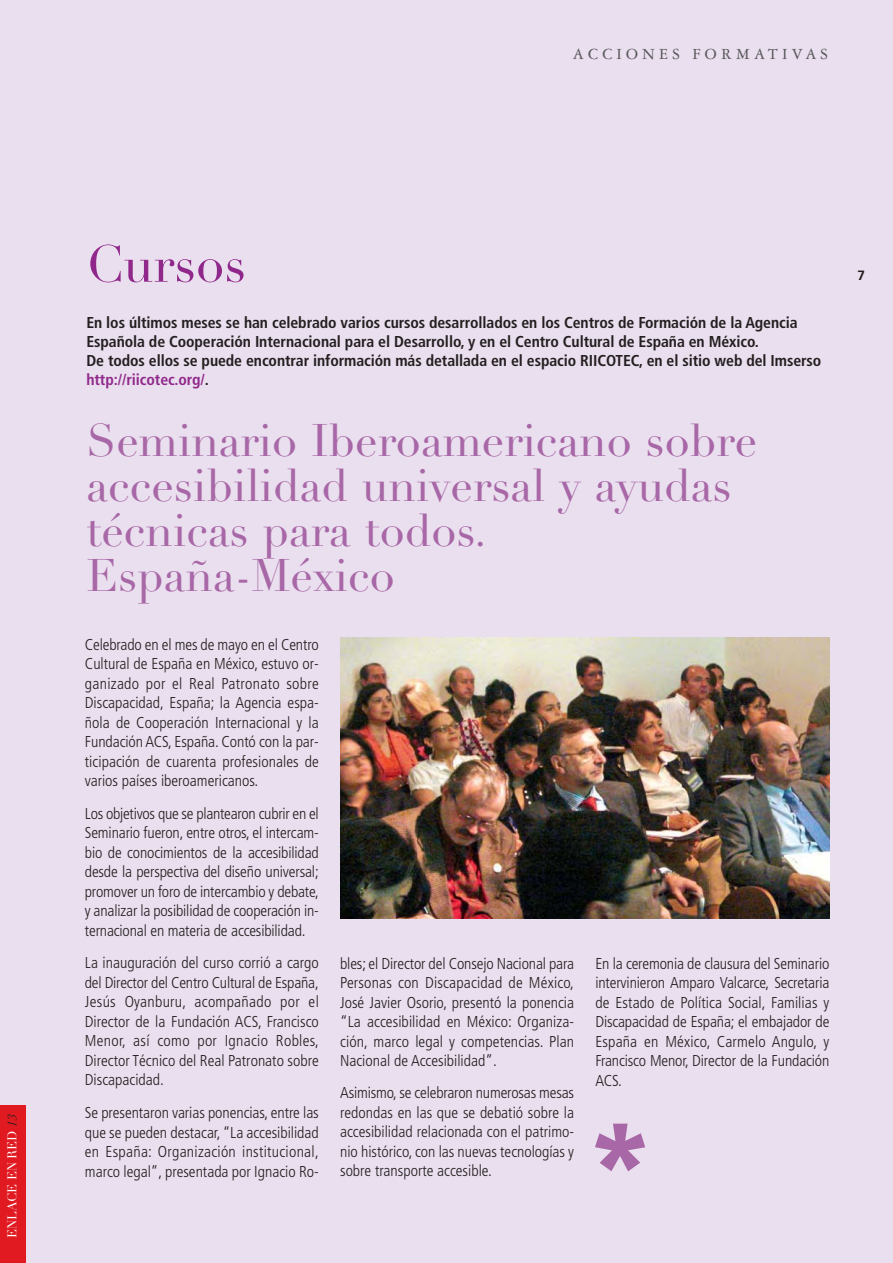
<style>
.page{position:relative;width:893px;height:1263px;background:#fff}
.page>*{position:absolute;margin:0;border:0;box-sizing:border-box;transform-origin:0 0}
.t1{font:900 120px "Frutiger";color:#a867a7}
.t2{font:51px "Didot LH";color:#90288c}
.t3{font:45px/45px "Didot LH";color:#a867a7}
.t4{font:16.5px "Garamond Three";letter-spacing:.25em;color:#58595b}
.t5{font:300 condensed 15.75px/19.5px "Frutiger";color:#231f20;text-align:justify}
.t6{font:700 condensed 15.75px/18.9px "Frutiger";letter-spacing:-.005em;color:#231f20}
.t7{font:700 13.5px "Frutiger";color:#231f20}
.t8{font:12.75px "Didot LH";color:#fff}
.s1{font-style:italic;color:#231f20}
.s2{color:#90288c}
</style>
<div class="page">
<div style="left:0;top:0;width:892px;height:1263px;background:#eadfee"></div>
<div style="left:0;top:1106px;width:25px;height:157px;background:#e11a22"></div>
<img style="left:340px;top:638px;width:489px;height:281px">
<p class="t4" style="left:573px;top:48px;width:256px">ACCIONES FORMATIVAS</p>
<p class="t8" style="left:7px;top:1238px;width:126px;rotate:-90deg">ENLACE EN RED <span class="s1">13</span></p>
<h2 class="t2" style="left:86px;top:243px;width:161px">Cursos</h2>
<p class="t6" style="left:86px;top:314px;width:736px">En los últimos meses se han celebrado varios cursos desarrollados en los Centros de Formación de la Agencia Española de Cooperación Internacional para el Desarrollo, y en el Centro Cultural de España en México.<br>De todos ellos se puede encontrar información más detallada en el espacio RIICOTEC, en el sitio web del Imserso <span class="s2">http://riicotec.org/</span>.</p>
<h3 class="t3" style="left:86px;top:423px;width:672px">Seminario Iberoamericano sobre accesibilidad universal y ayudas técnicas para todos.<br>España-México</h3>
<p class="t5" style="left:85px;top:636px;width:235px">Celebrado en el mes de mayo en el Centro Cultural de España en México, estuvo or&shy;ganizado por el Real Patronato sobre Discapacidad, España; la Agencia espa&shy;ñola de Cooperación Internacional y la Fundación ACS, España. Contó con la par&shy;ticipación de cuarenta profesionales de varios países iberoamericanos.</p>
<p class="t5" style="left:85px;top:805px;width:235px">Los objetivos que se plantearon cubrir en el Seminario fueron, entre otros, el intercam&shy;bio de conocimientos de la accesibilidad desde la perspectiva del diseño universal; promover un foro de intercambio y debate, y analizar la posibilidad de cooperación in&shy;ternacional en materia de accesibilidad.</p>
<p class="t5" style="left:85px;top:954px;width:235px">La inauguración del curso corrió a cargo del Director del Centro Cultural de España, Jesús Oyanburu, acompañado por el Director de la Fundación ACS, Francisco Menor, así como por Ignacio Robles, Director Técnico del Real Patronato sobre Discapacidad.</p>
<p class="t5" style="left:85px;top:1104px;width:235px">Se presentaron varias ponencias, entre las que se pueden destacar, “La accesibilidad en España: Organización institucional, marco legal”, presentada por Ignacio Ro-</p>
<p class="t5" style="left:340px;top:955px;width:235px">bles; el Director del Consejo Nacional para Personas con Discapacidad de México, José Javier Osorio, presentó la ponencia “La accesibilidad en México: Organiza&shy;ción, marco legal y competencias. Plan Nacional de Accesibilidad”.</p>
<p class="t5" style="left:340px;top:1085px;width:235px">Asimismo, se celebraron numerosas mesas redondas en las que se debatió sobre la accesibilidad relacionada con el patrimo&shy;nio histórico, con las nuevas tecnologías y sobre transporte accesible.</p>
<p class="t5" style="left:595px;top:955px;width:235px">En la ceremonia de clausura del Seminario intervinieron Amparo Valcarce, Secretaria de Estado de Política Social, Familias y Discapacidad de España; el embajador de España en México, Carmelo Angulo, y Francisco Menor, Director de la Fundación ACS.</p>
<h1 class="t1" style="left:583px;top:1117px;width:75px">*</h1>
<p class="t7" style="left:857px;top:270px;width:9px">7</p>
</div>
